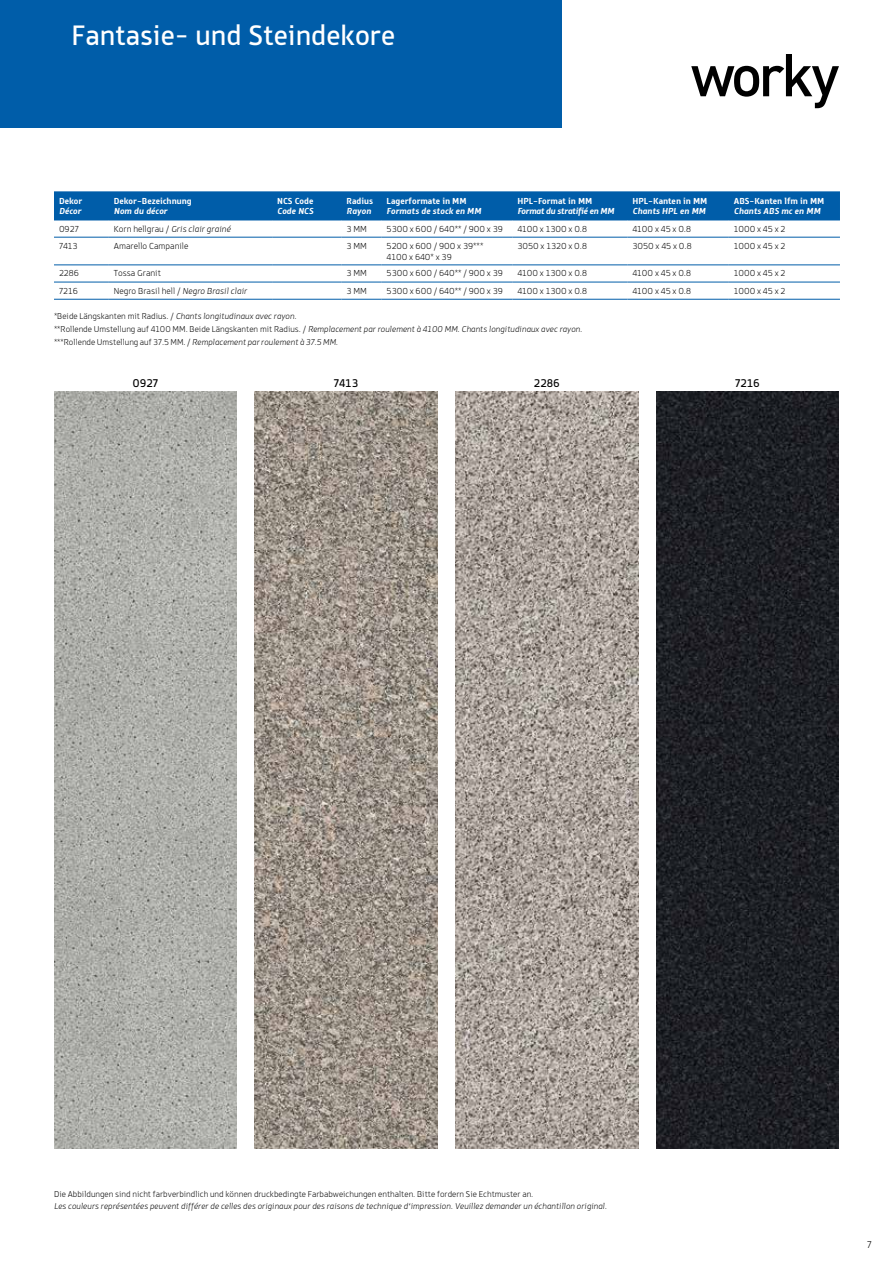
<style>
.page{position:relative;width:893px;height:1263px;background:#fff}
.page>*{position:absolute;margin:0;border:0;box-sizing:border-box;transform-origin:0 0}
.t1{font:30px "Knight Sans";color:#fff}
.t2{font:12px "Knight Sans";color:#000}
.t3{font:300 10.5px "Knight Sans";color:#000}
.t4{font:300 9.3px/11.1px "Knight Sans";color:#000}
.t5{font:700 9.3px "Knight Sans";color:#fff}
.t6{font:italic 700 9.3px "Knight Sans";color:#fff}
.t7{font:italic 300 9.3px "Knight Sans";color:#000}
.t8{font:italic 700 9.3px "Knight Sans";letter-spacing:-.03em;color:#fff}
.t9{font:italic 300 9px "Knight Sans";color:#000}
.t10{font:300 9px "Knight Sans";color:#000}
.s1{font-style:normal}
.s2{font-style:italic}
</style>
<div class="page">
<img style="left:54px;top:391px;width:183px;height:757px">
<img style="left:255px;top:391px;width:182px;height:757px">
<img style="left:455px;top:391px;width:183px;height:757px">
<img style="left:656px;top:392px;width:183px;height:756px">
<svg style="left:691px;top:54px;width:148px;height:54px"></svg>
<div style="left:0;top:0;width:561px;height:128px;background:#005da9"></div>
<div style="left:54px;top:191px;width:786px;height:29px;background:#005da9"></div>
<hr style="left:54px;top:237px;width:55px;height:1px;background:#005da9">
<hr style="left:109px;top:237px;width:163px;height:1px;background:#005da9">
<hr style="left:272px;top:237px;width:70px;height:1px;background:#005da9">
<hr style="left:342px;top:237px;width:40px;height:1px;background:#005da9">
<hr style="left:382px;top:237px;width:130px;height:1px;background:#005da9">
<hr style="left:512px;top:237px;width:115px;height:1px;background:#005da9">
<hr style="left:627px;top:237px;width:102px;height:1px;background:#005da9">
<hr style="left:729px;top:237px;width:111px;height:1px;background:#005da9">
<hr style="left:54px;top:220px;width:55px;height:1px;background:#005da9">
<hr style="left:109px;top:220px;width:163px;height:1px;background:#005da9">
<hr style="left:272px;top:220px;width:70px;height:1px;background:#005da9">
<hr style="left:342px;top:220px;width:40px;height:1px;background:#005da9">
<hr style="left:382px;top:220px;width:130px;height:1px;background:#005da9">
<hr style="left:512px;top:220px;width:115px;height:1px;background:#005da9">
<hr style="left:627px;top:220px;width:102px;height:1px;background:#005da9">
<hr style="left:729px;top:220px;width:111px;height:1px;background:#005da9">
<hr style="left:54px;top:265px;width:55px;height:1px;background:#005da9">
<hr style="left:109px;top:265px;width:163px;height:1px;background:#005da9">
<hr style="left:272px;top:265px;width:70px;height:1px;background:#005da9">
<hr style="left:342px;top:265px;width:40px;height:1px;background:#005da9">
<hr style="left:382px;top:265px;width:130px;height:1px;background:#005da9">
<hr style="left:512px;top:265px;width:115px;height:1px;background:#005da9">
<hr style="left:627px;top:265px;width:102px;height:1px;background:#005da9">
<hr style="left:729px;top:265px;width:111px;height:1px;background:#005da9">
<hr style="left:54px;top:299px;width:55px;height:1px;background:#005da9">
<hr style="left:109px;top:299px;width:163px;height:1px;background:#005da9">
<hr style="left:272px;top:299px;width:70px;height:1px;background:#005da9">
<hr style="left:342px;top:299px;width:40px;height:1px;background:#005da9">
<hr style="left:382px;top:299px;width:130px;height:1px;background:#005da9">
<hr style="left:512px;top:299px;width:115px;height:1px;background:#005da9">
<hr style="left:627px;top:299px;width:102px;height:1px;background:#005da9">
<hr style="left:729px;top:299px;width:111px;height:1px;background:#005da9">
<hr style="left:54px;top:282px;width:55px;height:1px;background:#005da9">
<hr style="left:109px;top:282px;width:163px;height:1px;background:#005da9">
<hr style="left:272px;top:282px;width:70px;height:1px;background:#005da9">
<hr style="left:342px;top:282px;width:40px;height:1px;background:#005da9">
<hr style="left:382px;top:282px;width:130px;height:1px;background:#005da9">
<hr style="left:512px;top:282px;width:115px;height:1px;background:#005da9">
<hr style="left:627px;top:282px;width:102px;height:1px;background:#005da9">
<hr style="left:729px;top:282px;width:111px;height:1px;background:#005da9">
<h1 class="t1" style="left:72px;top:18px;width:325px">Fantasie- und Steindekore</h1>
<p class="t5" style="left:59px;top:196px;width:25px">Dekor</p>
<p class="t6" style="left:59px;top:205px;width:24px">Décor</p>
<p class="t5" style="left:114px;top:196px;width:79px">Dekor-Bezeichnung</p>
<p class="t6" style="left:114px;top:205px;width:55px">Nom du décor</p>
<p class="t5" style="left:277px;top:196px;width:38px">NCS Code</p>
<p class="t6" style="left:277px;top:205px;width:38px">Code NCS</p>
<p class="t5" style="left:347px;top:196px;width:28px">Radius</p>
<p class="t6" style="left:347px;top:205px;width:26px">Rayon</p>
<p class="t5" style="left:387px;top:196px;width:82px">Lagerformate in MM</p>
<p class="t6" style="left:387px;top:205px;width:96px">Formats de stock en MM</p>
<p class="t5" style="left:517px;top:196px;width:77px">HPL-Format in MM</p>
<p class="t8" style="left:517px;top:205px;width:99px">Format du stratifié en MM</p>
<p class="t5" style="left:632px;top:196px;width:77px">HPL-Kanten in MM</p>
<p class="t6" style="left:632px;top:205px;width:75px">Chants HPL en MM</p>
<p class="t5" style="left:734px;top:196px;width:92px">ABS-Kanten lfm in MM</p>
<p class="t6" style="left:734px;top:205px;width:88px">Chants ABS mc en MM</p>
<p class="t4" style="left:59px;top:223px;width:21px">0927</p>
<p class="t7" style="left:114px;top:223px;width:118px"><span class="s1">Korn hellgrau /</span> Gris clair grainé</p>
<p class="t4" style="left:347px;top:223px;width:22px">3 MM</p>
<p class="t4" style="left:387px;top:223px;width:118px">5300 x 600 / 640** / 900 x 39</p>
<p class="t4" style="left:517px;top:223px;width:71px">4100 x 1300 x 0.8</p>
<p class="t4" style="left:632px;top:223px;width:60px">4100 x 45 x 0.8</p>
<p class="t4" style="left:734px;top:223px;width:53px">1000 x 45 x 2</p>
<p class="t4" style="left:59px;top:240px;width:20px">7413</p>
<p class="t4" style="left:114px;top:240px;width:76px">Amarello Campanile</p>
<p class="t4" style="left:347px;top:240px;width:22px">3 MM</p>
<p class="t4" style="left:387px;top:240px;width:98px">5200 x 600 / 900 x 39***<br>4100 x 640* x 39</p>
<p class="t4" style="left:517px;top:240px;width:71px">3050 x 1320 x 0.8</p>
<p class="t4" style="left:632px;top:240px;width:61px">3050 x 45 x 0.8</p>
<p class="t4" style="left:734px;top:240px;width:53px">1000 x 45 x 2</p>
<p class="t4" style="left:59px;top:268px;width:21px">2286</p>
<p class="t4" style="left:114px;top:268px;width:49px">Tossa Granit</p>
<p class="t4" style="left:347px;top:268px;width:22px">3 MM</p>
<p class="t4" style="left:387px;top:268px;width:118px">5300 x 600 / 640** / 900 x 39</p>
<p class="t4" style="left:517px;top:268px;width:71px">4100 x 1300 x 0.8</p>
<p class="t4" style="left:632px;top:268px;width:60px">4100 x 45 x 0.8</p>
<p class="t4" style="left:734px;top:268px;width:53px">1000 x 45 x 2</p>
<p class="t4" style="left:59px;top:285px;width:20px">7216</p>
<p class="t4" style="left:114px;top:285px;width:135px">Negro Brasil hell / <span class="s2">Negro Brasil clair</span></p>
<p class="t4" style="left:347px;top:285px;width:22px">3 MM</p>
<p class="t4" style="left:387px;top:285px;width:118px">5300 x 600 / 640** / 900 x 39</p>
<p class="t4" style="left:517px;top:285px;width:71px">4100 x 1300 x 0.8</p>
<p class="t4" style="left:632px;top:285px;width:60px">4100 x 45 x 0.8</p>
<p class="t4" style="left:734px;top:285px;width:53px">1000 x 45 x 2</p>
<p class="t9" style="left:54px;top:311px;width:244px"><span class="s1">*Beide Längskanten mit Radius. /</span> Chants longitudinaux avec rayon.</p>
<p class="t9" style="left:54px;top:324px;width:530px"><span class="s1">**Rollende Umstellung auf 4100 MM. Beide Längskanten mit Radius. /</span> Remplacement par roulement à 4100 MM. Chants longitudinaux avec rayon.</p>
<p class="t10" style="left:54px;top:337px;width:286px">***Rollende Umstellung auf 37.5 MM. / <span class="s2">Remplacement par roulement à 37.5 MM.</span></p>
<p class="t2" style="left:132px;top:377px;width:27px">0927</p>
<p class="t2" style="left:334px;top:376px;width:26px">7413</p>
<p class="t2" style="left:534px;top:376px;width:28px">2286</p>
<p class="t2" style="left:735px;top:376px;width:26px">7216</p>
<p class="t10" style="left:54px;top:1189px;width:481px">Die Abbildungen sind nicht farbverbindlich und können druckbedingte Farbabweichungen enthalten. Bitte fordern Sie Echtmuster an.</p>
<p class="t9" style="left:54px;top:1201px;width:554px">Les couleurs représentées peuvent différer de celles des originaux pour des raisons de technique d‘impression. Veuillez demander un échantillon original.</p>
<p class="t3" style="left:867px;top:1239px;width:6px">7</p>
</div>
